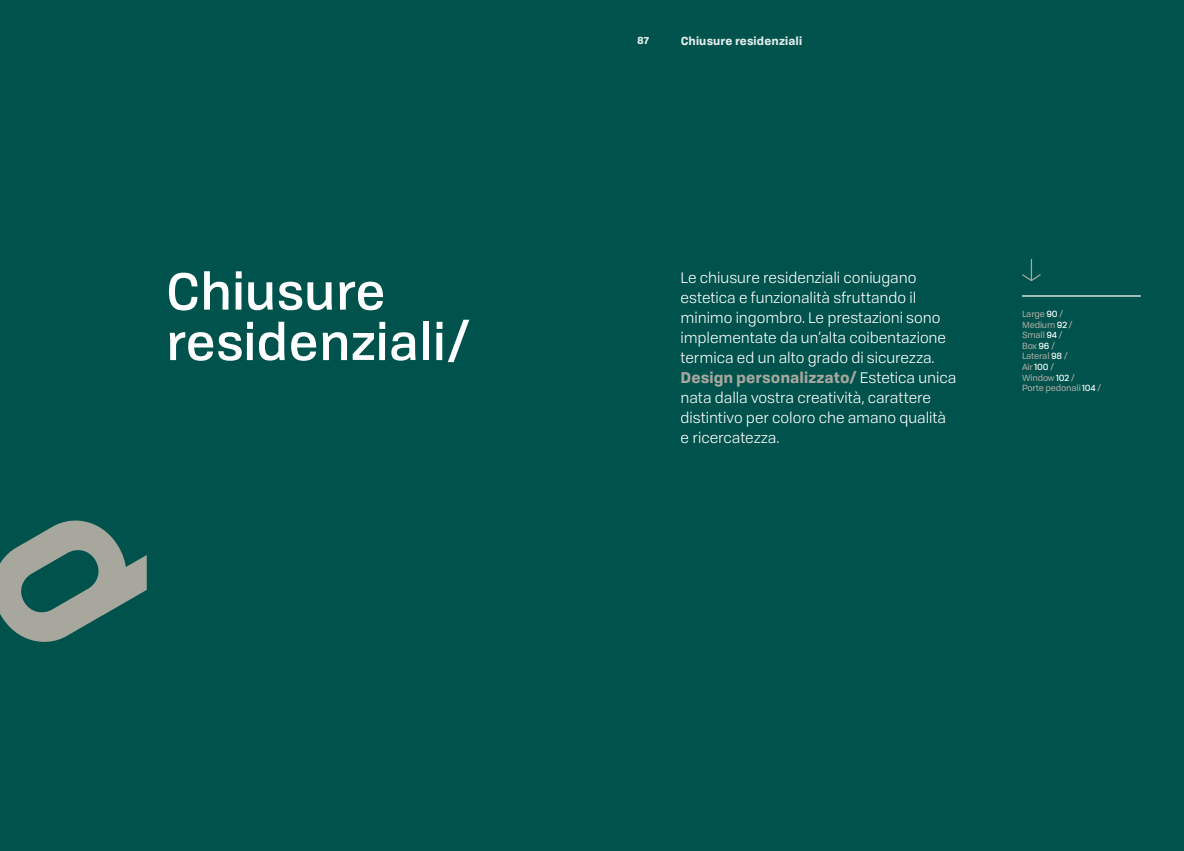
<style>
.page{position:relative;width:1184px;height:851px;background:#fff}
.page>*{position:absolute;margin:0;border:0;box-sizing:border-box;transform-origin:0 0}
.t1{font:500 50.5px/50.5px "Tofino";color:#fff}
.t2{font:15px/20px "Tofino";letter-spacing:-.005em;color:#fff}
.t3{font:700 11.25px "Tofino";letter-spacing:.01em;color:#fff}
.t4{font:700 10px "Tofino";color:#fff}
.t5{font:8.75px/10.5px "Tofino";letter-spacing:-.02em;color:#a8a79e}
.s1{font-weight:700;color:#a8a79e}
.s2{color:#fff}
</style>
<div class="page">
<div style="left:0;top:0;width:1183px;height:850px;background:#00524d"></div>
<svg style="left:0;top:520px;width:147px;height:122px"></svg>
<hr style="left:1022px;top:295px;width:118px;height:1px;background:#fff">
<hr style="left:1030px;top:259px;width:2px;height:21px;background:#a8a79e">
<svg style="left:1022px;top:273px;width:19px;height:9px"></svg>
<p class="t4" style="left:637px;top:35px;width:14px">87</p>
<p class="t3" style="left:680px;top:35px;width:123px">Chiusure residenziali</p>
<h1 class="t1" style="left:166px;top:270px;width:305px">Chiusure residenziali/</h1>
<p class="t2" style="left:680px;top:268px;width:277px">Le chiusure residenziali coniugano estetica e funzionalità sfruttando il minimo ingombro. Le prestazioni sono implementate da un’alta coibentazione termica ed un alto grado di sicurezza.<br><span class="s1">Design personalizzato/</span> Estetica unica nata dalla vostra creatività, carattere distintivo per coloro che amano qualità e ricercatezza.</p>
<p class="t5" style="left:1022px;top:310px;width:81px">Large <span class="s2">90</span> /<br>Medium <span class="s2">92</span> /<br>Small <span class="s2">94</span> /<br>Box <span class="s2">96</span> /<br>Lateral <span class="s2">98</span> /<br>Air <span class="s2">100</span> /<br>Window <span class="s2">102</span> /<br>Porte pedonali <span class="s2">104</span> /</p>
</div>
